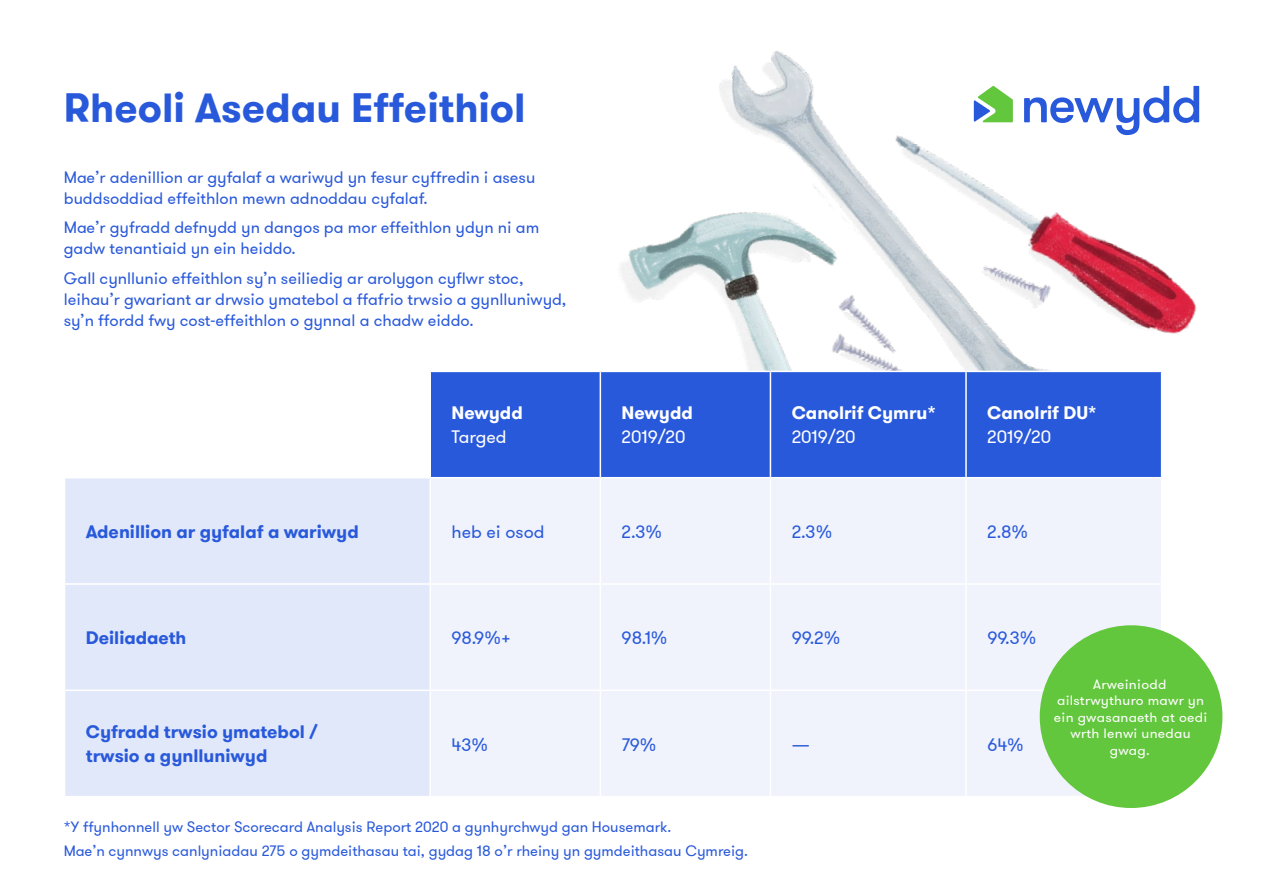
<style>
.page{position:relative;width:1263px;height:893px;background:#fff}
.page>*{position:absolute;margin:0;border:0;box-sizing:border-box;transform-origin:0 0}
.t1{font:700 40.5px "GT Walsheim";color:#2959db}
.t2{font:700 18px/24px "GT Walsheim";color:#2959db}
.t3{font:18px "GT Walsheim";color:#2959db}
.t4{font:700 18px "GT Walsheim";color:#fff}
.t5{font:18px "GT Walsheim";color:#fff}
.t6{font:16.5px/21px "GT Walsheim";color:#2959db}
.t7{font:15px/24px "GT Walsheim";color:#2959db}
.t8{font:13.5px/16.5px "GT Walsheim";letter-spacing:.02em;color:#fff;text-align:center;scale:1.04 1}
</style>
<div class="page">
<img style="left:621px;top:51px;width:579px;height:320px">
<div style="left:431px;top:372px;width:730px;height:105px;background:#2959db"></div>
<div style="left:65px;top:478px;width:364px;height:318px;background:#e1e8fa"></div>
<div style="left:431px;top:479px;width:730px;height:317px;background:#f0f3fc"></div>
<hr style="left:600px;top:372px;width:1px;height:105px;background:#fff">
<hr style="left:770px;top:372px;width:1px;height:105px;background:#fff">
<hr style="left:965px;top:372px;width:2px;height:105px;background:#fff">
<hr style="left:600px;top:478px;width:1px;height:105px;background:#fff">
<hr style="left:770px;top:478px;width:1px;height:105px;background:#fff">
<hr style="left:965px;top:478px;width:2px;height:105px;background:#fff">
<hr style="left:64px;top:583px;width:366px;height:2px;background:#fff">
<hr style="left:430px;top:583px;width:170px;height:2px;background:#fff">
<hr style="left:600px;top:583px;width:170px;height:2px;background:#fff">
<hr style="left:600px;top:585px;width:1px;height:105px;background:#fff">
<hr style="left:770px;top:583px;width:196px;height:2px;background:#fff">
<hr style="left:770px;top:585px;width:1px;height:105px;background:#fff">
<hr style="left:966px;top:583px;width:196px;height:2px;background:#fff">
<hr style="left:965px;top:585px;width:2px;height:105px;background:#fff">
<hr style="left:64px;top:690px;width:366px;height:1px;background:#fff">
<hr style="left:430px;top:690px;width:170px;height:1px;background:#fff">
<hr style="left:600px;top:690px;width:170px;height:1px;background:#fff">
<hr style="left:600px;top:691px;width:1px;height:105px;background:#fff">
<hr style="left:770px;top:690px;width:196px;height:1px;background:#fff">
<hr style="left:770px;top:691px;width:1px;height:105px;background:#fff">
<hr style="left:966px;top:690px;width:196px;height:1px;background:#fff">
<hr style="left:965px;top:691px;width:2px;height:105px;background:#fff">
<div style="left:1040px;top:625px;width:182px;height:183px;background:#63c73d;border-radius:50%"></div>
<svg style="left:1024px;top:86px;width:175px;height:49px"></svg>
<svg style="left:974px;top:86px;width:39px;height:36px"></svg>
<h1 class="t1" style="left:64px;top:81px;width:463px">Rheoli Asedau Effeithiol</h1>
<p class="t6" style="left:64px;top:166px;width:473px">Mae’r adenillion ar gyfalaf a wariwyd yn fesur cyffredin i asesu buddsoddiad effeithlon mewn adnoddau cyfalaf.</p>
<p class="t6" style="left:64px;top:217px;width:477px">Mae’r gyfradd defnydd yn dangos pa mor effeithlon ydyn ni am gadw tenantiaid yn ein heiddo.</p>
<p class="t6" style="left:64px;top:267px;width:504px">Gall cynllunio effeithlon sy’n seiliedig ar arolygon cyflwr stoc, leihau’r gwariant ar drwsio ymatebol a ffafrio trwsio a gynlluniwyd, sy’n ffordd fwy cost-effeithlon o gynnal a chadw eiddo.</p>
<p class="t4" style="left:451px;top:401px;width:73px">Newydd</p>
<p class="t5" style="left:451px;top:426px;width:57px">Targed</p>
<p class="t4" style="left:622px;top:401px;width:73px">Newydd</p>
<p class="t5" style="left:622px;top:426px;width:65px">2019/20</p>
<p class="t4" style="left:792px;top:401px;width:146px">Canolrif Cymru*</p>
<p class="t5" style="left:792px;top:426px;width:65px">2019/20</p>
<p class="t4" style="left:987px;top:401px;width:111px">Canolrif DU*</p>
<p class="t5" style="left:987px;top:426px;width:65px">2019/20</p>
<p class="t2" style="left:86px;top:519px;width:274px">Adenillion ar gyfalaf a wariwyd</p>
<p class="t3" style="left:451px;top:520px;width:94px">heb ei osod</p>
<p class="t3" style="left:622px;top:520px;width:42px">2.3%</p>
<p class="t3" style="left:792px;top:520px;width:42px">2.3%</p>
<p class="t3" style="left:987px;top:520px;width:42px">2.8%</p>
<p class="t2" style="left:86px;top:626px;width:102px">Deiliadaeth</p>
<p class="t3" style="left:451px;top:627px;width:61px">98.9%+</p>
<p class="t3" style="left:622px;top:627px;width:47px">98.1%</p>
<p class="t3" style="left:792px;top:627px;width:50px">99.2%</p>
<p class="t3" style="left:987px;top:627px;width:50px">99.3%</p>
<p class="t2" style="left:86px;top:720px;width:234px">Cyfradd trwsio ymatebol / trwsio a gynlluniwyd</p>
<p class="t3" style="left:452px;top:733px;width:38px">43%</p>
<p class="t3" style="left:622px;top:733px;width:36px">79%</p>
<p class="t3" style="left:792px;top:733px;width:20px">—</p>
<p class="t3" style="left:987px;top:733px;width:38px">64%</p>
<p class="t8" style="left:1054px;top:676px;width:149px">Arweiniodd ailstrwythuro mawr yn ein gwasanaeth at oedi wrth lenwi unedau gwag.</p>
<p class="t7" style="left:64px;top:814px;width:686px">*Y ffynhonnell yw Sector Scorecard Analysis Report 2020 a gynhyrchwyd gan Housemark.<br>Mae’n cynnwys canlyniadau 275 o gymdeithasau tai, gydag 18 o’r rheiny yn gymdeithasau Cymreig.</p>
</div>
